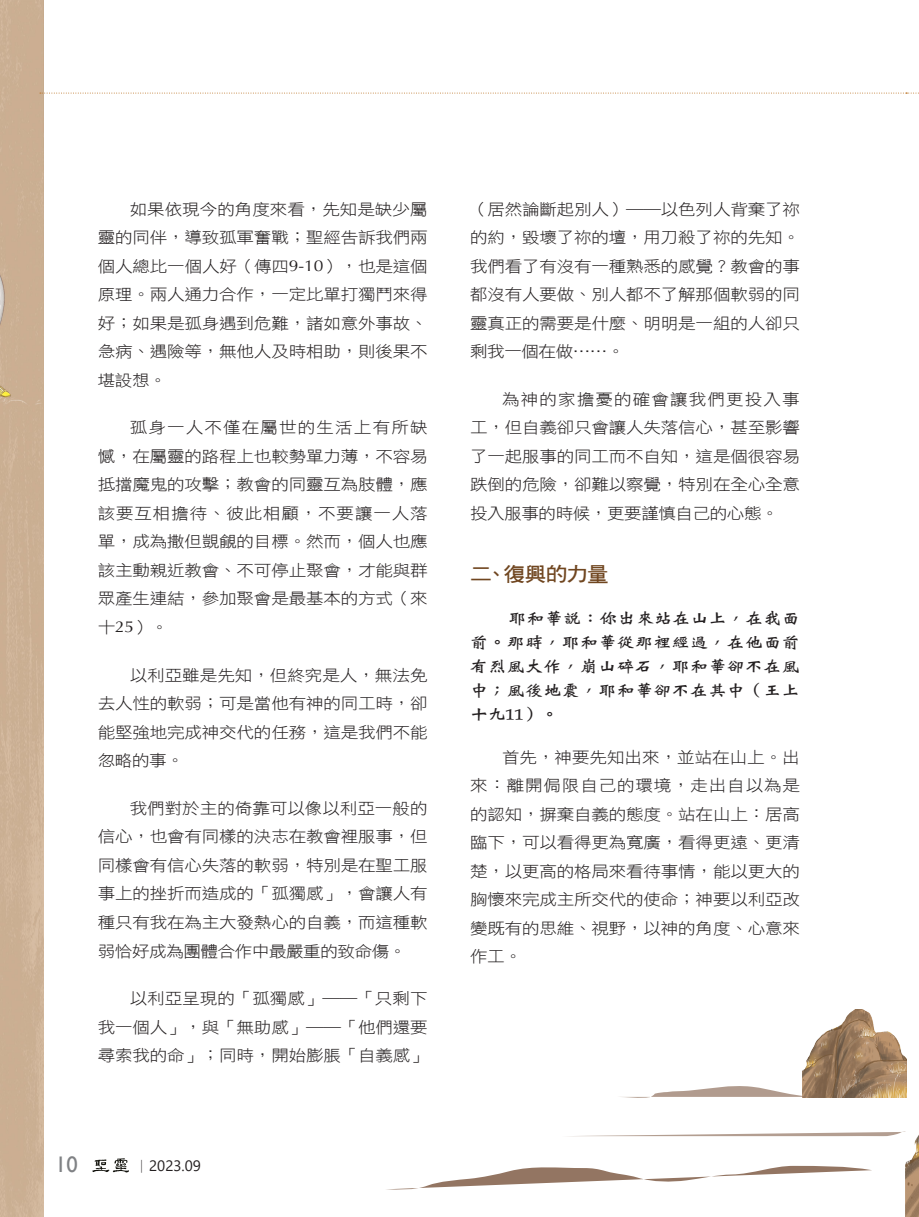
<style>
.page{position:relative;width:919px;height:1217px;background:#fff}
.page>*{position:absolute;margin:0;border:0;box-sizing:border-box;transform-origin:0 0}
.t1{font:22.5px "Gill Sans";color:#808285}
.大標{font:20.25px "DF Hei W7 WIN BF";letter-spacing:-.045em;color:#704620;scale:1.08 1}
.Normal經文{font:16.2px/24px "DF Wei Bei W7 WINP BF";letter-spacing:.02em;color:#231f20;text-align:justify;scale:1.11 1}
.t2{font:15.75px/28.5px "DF Hei W3 WIN BF";letter-spacing:-.01em;color:#231f20;text-align:justify;scale:1.11 1}
.t3{font:15px "Segoe UI";color:#231f20}
.s1{font-family:"Optima"}
.s2{font-family:"Adobe Ming Std";font-weight:300}
</style>
<div class="page">
<svg style="left:92px;top:1158px;width:37px;height:14px"></svg>
<img style="left:802px;top:1009px;width:103px;height:75px">
<img style="left:905px;top:1057px;width:13px;height:159px">
<svg style="left:386px;top:1165px;width:486px;height:25px"></svg>
<svg style="left:620px;top:1084px;width:286px;height:14px"></svg>
<svg style="left:662px;top:1130px;width:244px;height:5px"></svg>
<img style="left:0;top:0;width:43px;height:1216px">
<svg style="left:40px;top:93px;width:879px;height:1px"></svg>
<p class="t2" style="left:98px;top:194px;width:298px;text-indent:32px">如果依現今的角度來看，先知是缺少屬靈的同伴，導致孤軍奮戰；聖經告訴我們兩個人總比一個人好（傳四<span class="s1">9-10</span>），也是這個原理。兩人通力合作，一定比單打獨鬥來得好；如果是孤身遇到危難，諸如意外事故、急病、遇險等，無他人及時相助，則後果不堪設想。</p>
<p class="t2" style="left:98px;top:413px;width:298px;text-indent:32px">孤身一人不僅在屬世的生活上有所缺憾，在屬靈的路程上也較勢單力薄，不容易抵擋魔鬼的攻擊；教會的同靈互為肢體，應該要互相擔待、彼此相顧，不要讓一人落單，成為撒但覬覦的目標。然而，個人也應該主動親近教會、不可停止聚會，才能與群眾產生連結，參加聚會是最基本的方式（來十<span class="s1">25</span>）。</p>
<p class="t2" style="left:98px;top:660px;width:298px;text-indent:32px">以利亞雖是先知，但終究是人，無法免去人性的軟弱；可是當他有神的同工時，卻能堅強地完成神交代的任務，這是我們不能忽略的事。</p>
<p class="t2" style="left:98px;top:793px;width:298px;text-indent:32px">我們對於主的倚靠可以像以利亞一般的信心，也會有同樣的決志在教會裡服事，但同樣會有信心失落的軟弱，特別是在聖工服事上的挫折而造成的「孤獨感」，會讓人有種只有我在為主大發熱心的自義，而這種軟弱恰好成為團體合作中最嚴重的致命傷。</p>
<p class="t2" style="left:98px;top:983px;width:298px;text-indent:32px">以利亞呈現的「孤獨感」──「只剩下我一個人」，與「無助感」──「他們還要尋索我的命」；同時，開始膨脹「自義感」</p>
<h1 class="t1" style="left:55px;top:1150px;width:24px">10</h1>
<p class="t3" style="left:134px;top:1151px;width:68px"><span class="s2">｜</span>2023.09</p>
<p class="t2" style="left:470px;top:194px;width:298px">（居然論斷起別人）──以色列人背棄了祢的約，毀壞了祢的壇，用刀殺了祢的先知。我們看了有沒有一種熟悉的感覺？教會的事都沒有人要做、別人都不了解那個軟弱的同靈真正的需要是什麼、明明是一組的人卻只剩我一個在做……。</p>
<p class="t2" style="left:470px;top:385px;width:298px;text-indent:32px">為神的家擔憂的確會讓我們更投入事工，但自義卻只會讓人失落信心，甚至影響了一起服事的同工而不自知，這是個很容易跌倒的危險，卻難以察覺，特別在全心全意投入服事的時候，更要謹慎自己的心態。</p>
<p class="大標" style="left:470px;top:563px;width:130px">二、復興的力量</p>
<p class="Normal經文" style="left:470px;top:605px;width:298px;text-indent:38px">耶和華說：你出來站在山上，在我面前。那時，耶和華從那裡經過，在他面前有烈風大作，崩山碎石，耶和華卻不在風中；風後地震，耶和華卻不在其中（王上十九11）。</p>
<p class="t2" style="left:470px;top:742px;width:298px;text-indent:32px">首先，神要先知出來，並站在山上。出來：離開侷限自己的環境，走出自以為是的認知，摒棄自義的態度。站在山上：居高臨下，可以看得更為寬廣，看得更遠、更清楚，以更高的格局來看待事情，能以更大的胸懷來完成主所交代的使命；神要以利亞改變既有的思維、視野，以神的角度、心意來作工。</p>
</div>
